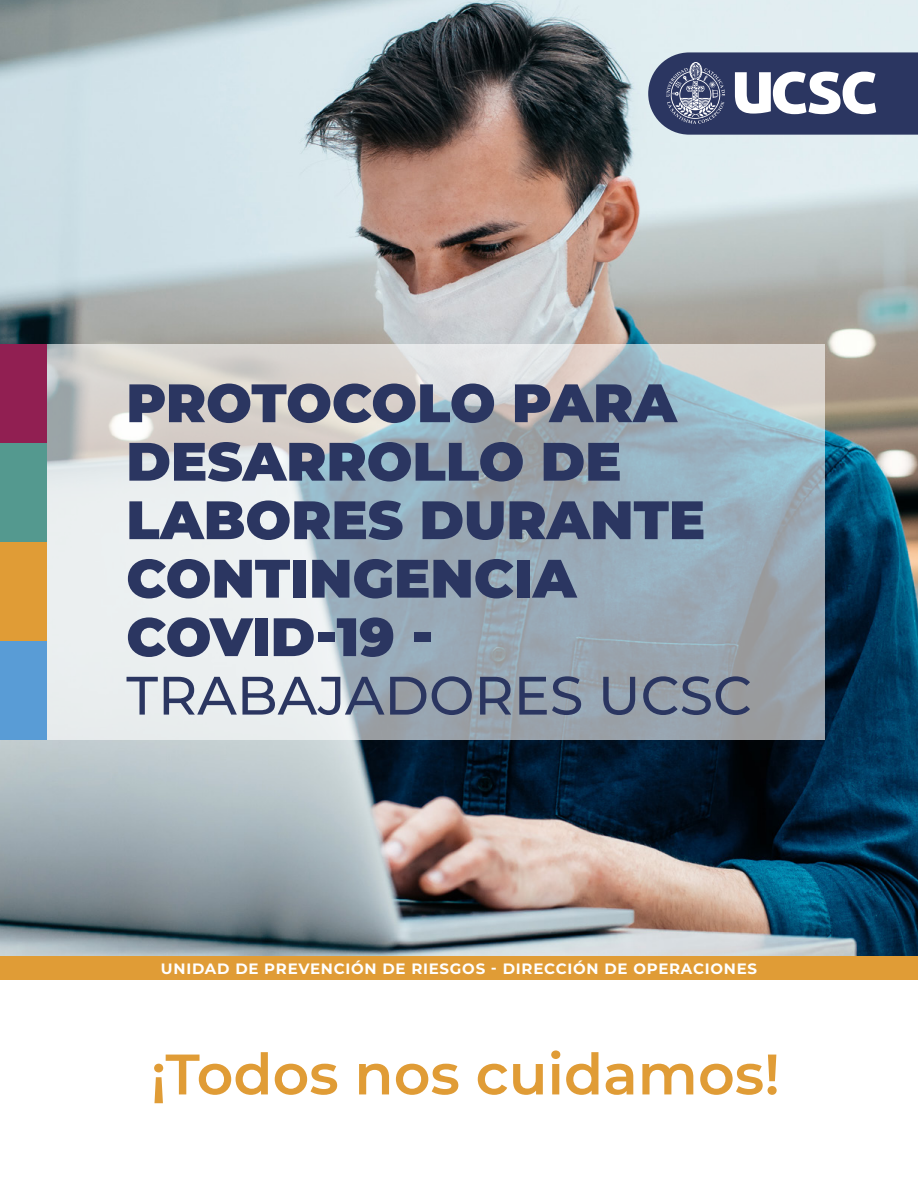
<style>
.page{position:relative;width:918px;height:1188px;background:#fff}
.page>*{position:absolute;margin:0;border:0;box-sizing:border-box;transform-origin:0 0}
.t1{font:600 57px "Montserrat";color:#e09c36}
.t2{font:900 54px/58.5px "Montserrat";color:#2b3661}
.t3{font:500 54px "Montserrat";color:#2b3661}
.t4{font:700 15px "Montserrat";letter-spacing:.05em;color:#fff}
</style>
<div class="page">
<img style="left:0;top:0;width:918px;height:957px">
<svg style="left:47px;top:344px;width:777px;height:396px"></svg>
<svg style="left:648px;top:52px;width:270px;height:83px"></svg>
<div style="left:0;top:957px;width:918px;height:23px;background:#e09c36"></div>
<div style="left:0;top:443px;width:47px;height:99px;background:#54998f"></div>
<div style="left:0;top:542px;width:47px;height:99px;background:#e09c36"></div>
<div style="left:0;top:344px;width:47px;height:99px;background:#911f52"></div>
<div style="left:0;top:641px;width:47px;height:99px;background:#599cd6"></div>
<p class="t2" style="left:126px;top:370px;width:580px">PROTOCOLO PARA<br>DESARROLLO DE<br>LABORES DURANTE<br>CONTINGENCIA<br>COVID-19 -</p>
<p class="t3" style="left:126px;top:658px;width:627px">TRABAJADORES UCSC</p>
<p class="t4" style="left:161px;top:958px;width:598px">UNIDAD DE PREVENCIÓN DE RIESGOS - DIRECCIÓN DE OPERACIONES</p>
<p class="t1" style="left:151px;top:1034px;width:631px">¡Todos nos cuidamos!</p>
</div>
